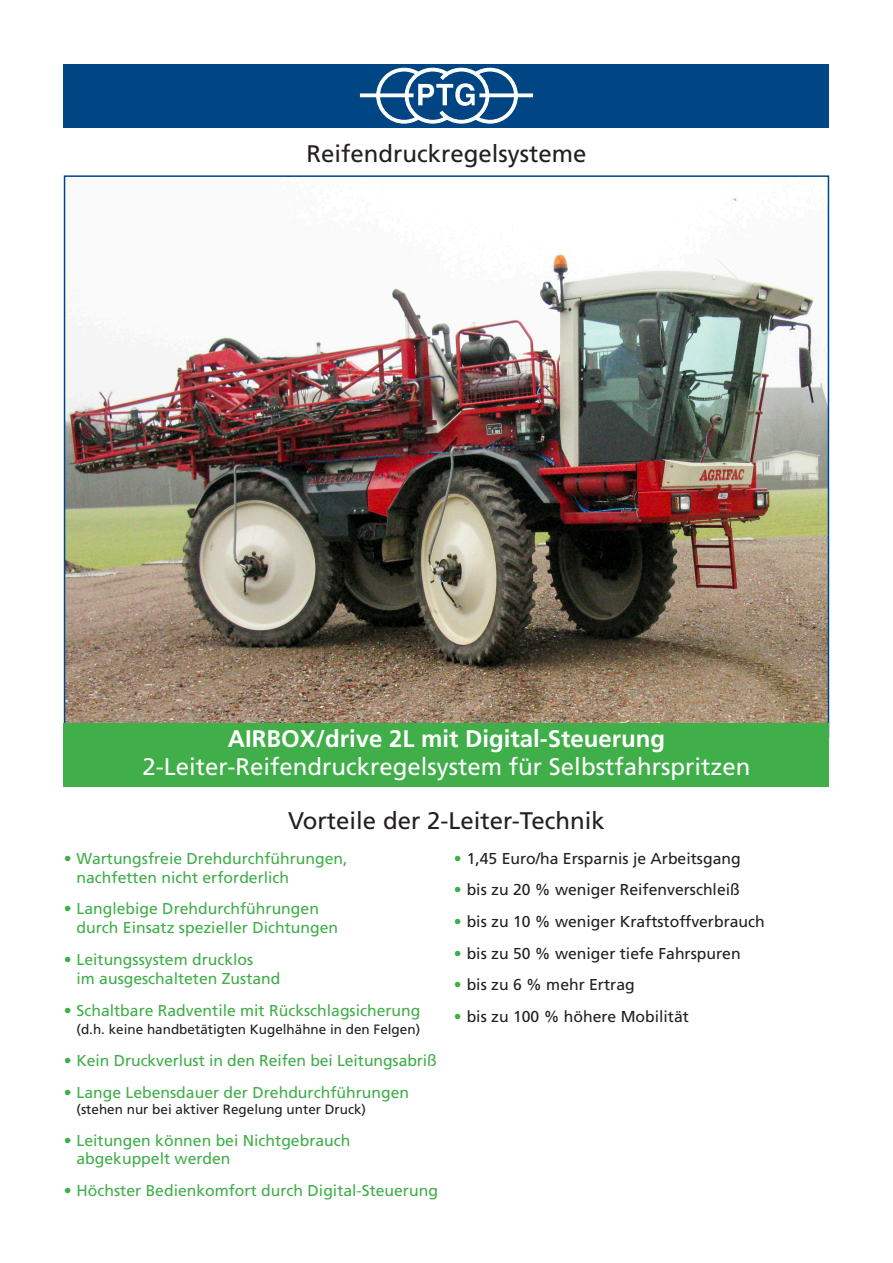
<style>
.page{position:relative;width:893px;height:1263px;background:#fff}
.page>*{position:absolute;margin:0;border:0;box-sizing:border-box;transform-origin:0 0}
.t1{font:24px "Frutiger";color:#fff}
.t2{font:24px "Frutiger";color:#231f20}
.t3{font:700 24px "Frutiger";color:#fff}
.t4{font:15.75px/18.9px "Frutiger";color:#40ae49}
.t5{font:15.75px "Frutiger";color:#231f20}
.t6{font:13.5px "Frutiger";color:#231f20}
.s1{color:#40ae49}
</style>
<div class="page">
<div style="left:64px;top:64px;width:765px;height:64px;background:#004684"></div>
<div style="left:360px;top:93px;width:54px;height:4px;border:1px solid #fff"></div>
<div style="left:479px;top:93px;width:54px;height:4px;border:1px solid #fff"></div>
<svg style="left:376px;top:67px;width:142px;height:57px"></svg>
<img style="left:67px;top:198px;width:759px;height:525px">
<div style="left:64px;top:723px;width:765px;height:64px;background:#40ae49"></div>
<h1 class="t2" style="left:306px;top:140px;width:282px">Reifendruckregelsysteme</h1>
<h1 class="t3" style="left:228px;top:724px;width:439px">AIRBOX/drive 2L mit Digital-Steuerung</h1>
<h1 class="t1" style="left:143px;top:753px;width:609px">2-Leiter-Reifendruckregelsystem für Selbstfahrspritzen</h1>
<h1 class="t2" style="left:288px;top:806px;width:318px">Vorteile der 2-Leiter-Technik</h1>
<p class="t4" style="left:77px;top:849px;width:272px;text-indent:-13px">• Wartungsfreie Drehdurchführungen, nachfetten nicht erforderlich</p>
<p class="t4" style="left:77px;top:899px;width:263px;text-indent:-13px">• Langlebige Drehdurchführungen durch Einsatz spezieller Dichtungen</p>
<p class="t4" style="left:77px;top:950px;width:205px;text-indent:-13px">• Leitungssystem drucklos<br>im ausgeschalteten Zustand</p>
<p class="t4" style="left:64px;top:1000px;width:358px">• Schaltbare Radventile mit Rückschlagsicherung</p>
<p class="t6" style="left:77px;top:1022px;width:345px">(d.h. keine handbetätigten Kugelhähne in den Felgen)</p>
<p class="t4" style="left:64px;top:1051px;width:375px">• Kein Druckverlust in den Reifen bei Leitungsabriß</p>
<p class="t4" style="left:64px;top:1083px;width:347px">• Lange Lebensdauer der Drehdurchführungen</p>
<p class="t6" style="left:77px;top:1101px;width:291px">(stehen nur bei aktiver Regelung unter Druck)</p>
<p class="t4" style="left:77px;top:1130px;width:275px;text-indent:-13px">• Leitungen können bei Nichtgebrauch abgekuppelt werden</p>
<p class="t4" style="left:64px;top:1181px;width:376px">• Höchster Bedienkomfort durch Digital-Steuerung</p>
<p class="t5" style="left:454px;top:849px;width:288px"><span class="s1">•</span> 1,45 Euro/ha Ersparnis je Arbeitsgang</p>
<p class="t5" style="left:454px;top:881px;width:287px"><span class="s1">•</span> bis zu 20 % weniger Reifenverschleiß</p>
<p class="t5" style="left:454px;top:912px;width:312px"><span class="s1">•</span> bis zu 10 % weniger Kraftstoffverbrauch</p>
<p class="t5" style="left:454px;top:944px;width:288px"><span class="s1">•</span> bis zu 50 % weniger tiefe Fahrspuren</p>
<p class="t5" style="left:454px;top:976px;width:182px"><span class="s1">•</span> bis zu 6 % mehr Ertrag</p>
<p class="t5" style="left:454px;top:1007px;width:237px"><span class="s1">•</span> bis zu 100 % höhere Mobilität</p>
</div>
